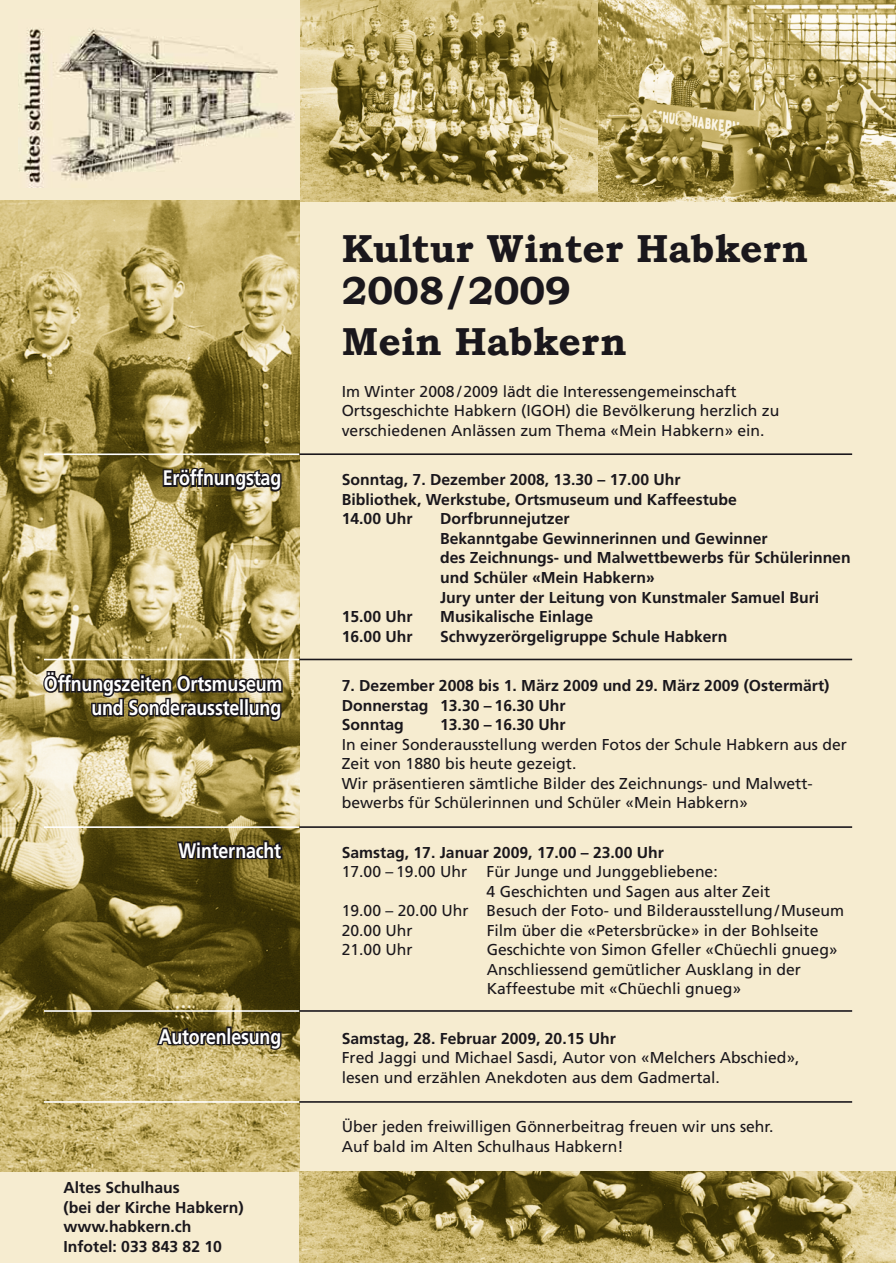
<style>
.page{position:relative;width:896px;height:1263px;background:#fff}
.page>*{position:absolute;margin:0;border:0;box-sizing:border-box;transform-origin:0 0}
.t1{font:700 39px/42px "Bookman Old Style";color:#1a171c}
.t2{font:700 21px "Frutiger";letter-spacing:-.01em;color:#fff;scale:.85 1}
.t3{font:15.75px/19.5px "Frutiger";color:#1a171c}
.t4{font:700 15.75px/19.5px "Frutiger";color:#1a171c}
</style>
<div class="page">
<div style="left:0;top:0;width:896px;height:1262px;background:#f6ecd0"></div>
<img style="left:0;top:201px;width:300px;height:970px">
<img style="left:18px;top:29px;width:277px;height:158px">
<svg style="left:161px;top:466px;width:122px;height:68px"></svg>
<svg style="left:42px;top:668px;width:242px;height:96px"></svg>
<svg style="left:175px;top:813px;width:109px;height:93px"></svg>
<svg style="left:155px;top:1011px;width:37px;height:36px"></svg>
<div style="left:188px;top:1031px;width:13px;height:14px;border:3px solid #1a171c;border-radius:50%"></div>
<div style="left:190px;top:1033px;width:8px;height:10px;border:3px solid #1a171c;border-radius:50%"></div>
<svg style="left:198px;top:1024px;width:85px;height:68px"></svg>
<hr style="left:299px;top:659px;width:553px;height:1px;background:#1a171c">
<hr style="left:44px;top:659px;width:255px;height:1px;background:#fff">
<hr style="left:299px;top:826px;width:553px;height:1px;background:#1a171c">
<hr style="left:44px;top:826px;width:255px;height:1px;background:#fff">
<hr style="left:299px;top:1101px;width:553px;height:1px;background:#1a171c">
<hr style="left:44px;top:1101px;width:255px;height:1px;background:#fff">
<img style="left:301px;top:0;width:595px;height:201px">
<img style="left:299px;top:1171px;width:597px;height:91px">
<hr style="left:299px;top:453px;width:553px;height:2px;background:#1a171c">
<hr style="left:44px;top:454px;width:255px;height:1px;background:#fff">
<hr style="left:299px;top:1010px;width:553px;height:1px;background:#1a171c">
<hr style="left:44px;top:1010px;width:255px;height:1px;background:#fff">
<h1 class="t1" style="left:342px;top:227px;width:468px">Kultur Winter Habkern<br>2008/2009</h1>
<h1 class="t1" style="left:342px;top:320px;width:286px">Mein Habkern</h1>
<p class="t3" style="left:342px;top:383px;width:439px">Im Winter 2008 /2009 lädt die Interessengemeinschaft<br>Ortsgeschichte Habkern (IGOH) die Bevölkerung herzlich zu verschiedenen Anlässen zum Thema «Mein Habkern» ein.</p>
<h2 class="t2" style="left:163px;top:469px;width:141px">Eröffnungstag</h2>
<p class="t4" style="left:342px;top:471px;width:397px">Sonntag, 7. Dezember 2008, 13.30 – 17.00 Uhr<br>Bibliothek, Werkstube, Ortsmuseum und Kaffeestube<br>14.00 Uhr</p>
<p class="t4" style="left:440px;top:510px;width:412px">Dorfbrunnejutzer<br>Bekanntgabe Gewinnerinnen und Gewinner<br>des Zeichnungs- und Malwettbewerbs für Schülerinnen und Schüler «Mein Habkern»<br>Jury unter der Leitung von Kunstmaler Samuel Buri</p>
<p class="t4" style="left:342px;top:608px;width:72px">15.00 Uhr</p>
<p class="t4" style="left:440px;top:608px;width:155px">Musikalische Einlage</p>
<p class="t4" style="left:342px;top:627px;width:72px">16.00 Uhr</p>
<p class="t4" style="left:440px;top:627px;width:289px">Schwyzerörgeligruppe Schule Habkern</p>
<h2 class="t2" style="left:44px;top:675px;width:282px">Öffnungszeiten Ortsmuseum</h2>
<p class="t4" style="left:342px;top:677px;width:489px">7. Dezember 2008 bis 1. März 2009 und 29. März 2009 (Ostermärt)</p>
<h2 class="t2" style="left:91px;top:699px;width:225px">und Sonderausstellung</h2>
<p class="t4" style="left:342px;top:696px;width:225px">Donnerstag 13.30 – 16.30 Uhr<br>Sonntag</p>
<p class="t4" style="left:440px;top:716px;width:127px">13.30 – 16.30 Uhr</p>
<p class="t3" style="left:342px;top:735px;width:506px">In einer Sonderausstellung werden Fotos der Schule Habkern aus der Zeit von 1880 bis heute gezeigt.<br>Wir präsentieren sämtliche Bilder des Zeichnungs- und Malwett&shy;bewerbs für Schülerinnen und Schüler «Mein Habkern»</p>
<h2 class="t2" style="left:178px;top:841px;width:122px">Winternacht</h2>
<p class="t4" style="left:342px;top:843px;width:324px">Samstag, 17. Januar 2009, 17.00 – 23.00 Uhr</p>
<p class="t3" style="left:342px;top:863px;width:377px">17.00 – 19.00 Uhr Für Junge und Junggebliebene:</p>
<p class="t3" style="left:486px;top:882px;width:285px">4 Geschichten und Sagen aus alter Zeit</p>
<p class="t3" style="left:342px;top:902px;width:504px">19.00 – 20.00 Uhr Besuch der Foto- und Bilderausstellung/Museum</p>
<p class="t3" style="left:342px;top:921px;width:72px">20.00 Uhr</p>
<p class="t3" style="left:486px;top:921px;width:333px">Film über die «Petersbrücke» in der Bohlseite</p>
<p class="t3" style="left:342px;top:941px;width:72px">21.00 Uhr</p>
<p class="t3" style="left:487px;top:941px;width:352px">Geschichte von Simon Gfeller «Chüechli gnueg»<br>Anschliessend gemütlicher Ausklang in der<br>Kaffeestube mit «Chüechli gnueg»</p>
<h2 class="t2" style="left:159px;top:1027px;width:146px">Autorenlesung</h2>
<p class="t4" style="left:342px;top:1029px;width:276px">Samstag, 28. Februar 2009, 20.15 Uhr</p>
<p class="t3" style="left:342px;top:1049px;width:459px">Fred Jaggi und Michael Sasdi, Autor von «Melchers Abschied», lesen und erzählen Anekdoten aus dem Gadmertal.</p>
<p class="t3" style="left:342px;top:1118px;width:433px">Über jeden freiwilligen Gönnerbeitrag freuen wir uns sehr.<br>Auf bald im Alten Schulhaus Habkern!</p>
<p class="t4" style="left:63px;top:1179px;width:182px">Altes Schulhaus<br>(bei der Kirche Habkern) www.habkern.ch<br>Infotel: 033 843 82 10</p>
</div>
